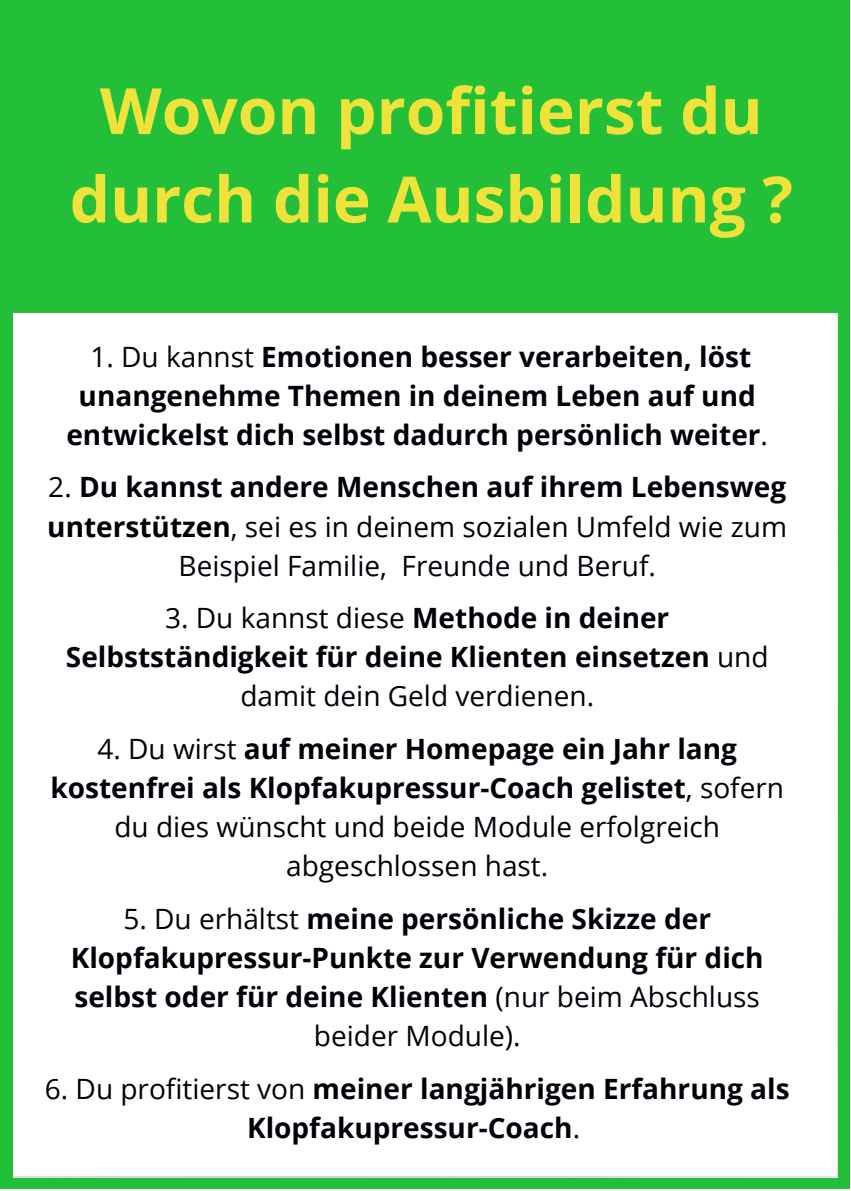
<style>
.page{position:relative;width:851px;height:1191px;background:#fff}
.page>*{position:absolute;margin:0;border:0;box-sizing:border-box;transform-origin:0 0}
.t1{font:700 64px/88.4px "Open Sans";color:#efe23b;text-align:center}
.t2{font:700 28px/39.2px "Open Sans";color:#000009;text-align:center}
.t3{font:28px/39.2px "Open Sans";color:#000009;text-align:center}
.s1{font-weight:400}
.s2{font-weight:700}
</style>
<div class="page">
<div style="left:0;top:298px;width:849px;height:891px;background:#24bf38"></div>
<div style="left:14px;top:312px;width:822px;height:864px;background:#fff"></div>
<div style="left:0;top:0;width:849px;height:312px;background:#24bf38"></div>
<h1 class="t1" style="left:70px;top:65px;width:724px">Wovon profitierst du durch die Ausbildung ?</h1>
<p class="t2" style="left:66px;top:336px;width:702px"><span class="s1">1. Du kannst</span> Emotionen besser verarbeiten, löst unangenehme Themen in deinem Leben auf und entwickelst dich selbst dadurch persönlich weiter<span class="s1">.</span></p>
<p class="t3" style="left:47px;top:467px;width:741px">2. <span class="s2">Du kannst andere Menschen auf ihrem Lebensweg unterstützen</span>, sei es in deinem sozialen Umfeld wie zum<br>Beispiel Familie, Freunde und Beruf.</p>
<p class="t2" style="left:66px;top:598px;width:703px"><span class="s1">3. Du kannst diese</span> Methode in deiner<br>Selbstständigkeit für deine Klienten einsetzen <span class="s1">und damit dein Geld verdienen.</span></p>
<p class="t3" style="left:50px;top:728px;width:734px">4. Du wirst <span class="s2">auf meiner Homepage ein Jahr lang kostenfrei als Klopfakupressur-Coach gelistet</span>, sofern du dies wünscht und beide Module erfolgreich abgeschlossen hast.</p>
<p class="t2" style="left:71px;top:898px;width:694px"><span class="s1">5. Du erhältst</span> meine persönliche Skizze der Klopfakupressur-Punkte zur Verwendung für dich selbst oder für deine Klienten <span class="s1">(nur beim Abschluss beider Module).</span></p>
<p class="t2" style="left:45px;top:1068px;width:746px"><span class="s1">6. Du profitierst von</span> meiner langjährigen Erfahrung als<br>Klopfakupressur-Coach<span class="s1">.</span></p>
</div>
